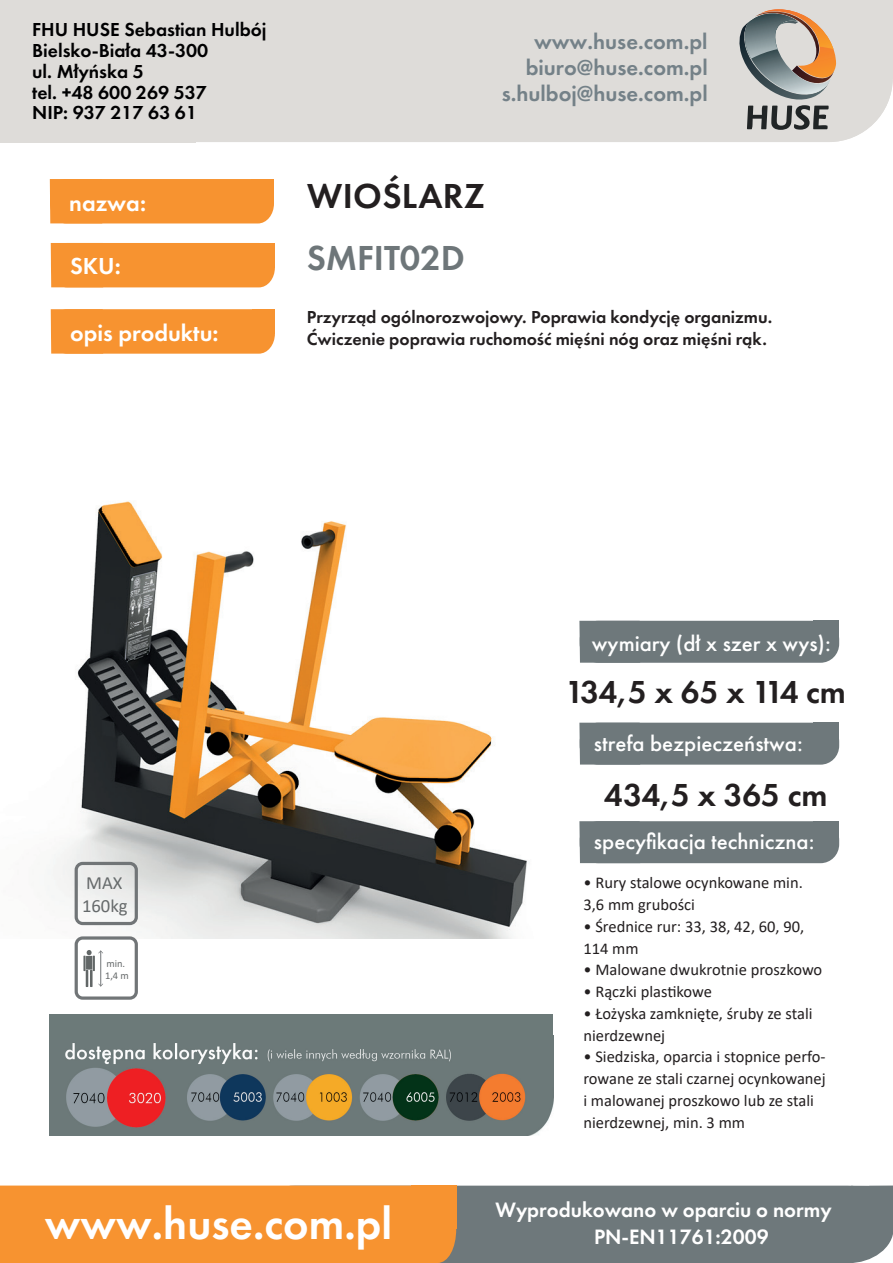
<style>
.page{position:relative;width:893px;height:1263px;background:#fff}
.page>*{position:absolute;margin:0;border:0;box-sizing:border-box;transform-origin:0 0}
.t1{font:600 46.35px "Futura PT";color:#fff}
.t2{font:600 36px "Futura PT";letter-spacing:.01em;color:#231f20}
.t3{font:600 36px "Futura PT";color:#6e7679}
.t4{font:600 33px "Futura PT";letter-spacing:-.07em;color:#231f20}
.t5{font:600 33px "Futura PT";color:#231f20}
.t6{font:600 24px "Futura PT";color:#fff}
.t7{font:500 22.5px "Futura PT";color:#fff}
.t8{font:600 22.5px/26.2px "Futura PT";color:#748188;text-align:right}
.t9{font:600 21.6px/27px "Futura PT";color:#fff}
.t10{font:600 19.5px/20.7px "Futura PT";color:#000001}
.t11{font:18.6px/23.2px "Calibri";color:#666a6b}
.t12{font:600 18px/21.6px "Futura PT";color:#231f20}
.t13{font:16.5px/21.8px "Calibri";color:#231f20}
.t14{font:10.35px/12.5px "Calibri";color:#666a6b}
</style>
<div class="page">
<img style="left:48px;top:501px;width:581px;height:437px">
<hr style="left:892px;top:0;width:1px;height:143px;background:#dedcd9">
<div style="left:50px;top:179px;width:224px;height:44px;background:#f79330"></div>
<div style="left:51px;top:243px;width:224px;height:44px;background:#f79330"></div>
<div style="left:51px;top:309px;width:224px;height:45px;background:#f79330"></div>
<div style="left:580px;top:621px;width:259px;height:42px;background:#6e787b;border-radius:19px"></div>
<div style="left:813px;top:621px;width:26px;height:23px;background:#6e787b"></div>
<svg style="left:579px;top:621px;width:19px;height:42px"></svg>
<div style="left:580px;top:723px;width:259px;height:42px;background:#6e787b;border-radius:19px"></div>
<div style="left:813px;top:723px;width:26px;height:23px;background:#6e787b"></div>
<svg style="left:579px;top:723px;width:15px;height:41px"></svg>
<div style="left:580px;top:821px;width:259px;height:42px;background:#6e787b;border-radius:19px"></div>
<div style="left:813px;top:821px;width:26px;height:23px;background:#6e787b"></div>
<svg style="left:579px;top:821px;width:61px;height:42px"></svg>
<div style="left:75px;top:862px;width:63px;height:63px;border:3px solid #717577;border-radius:6px"></div>
<div style="left:75px;top:936px;width:63px;height:64px;border:3px solid #717577;border-radius:6px"></div>
<hr style="left:83px;top:956px;width:3px;height:15px;background:#626767">
<div style="left:0;top:0;width:893px;height:142px;background:#dedcd9;border-radius:64px"></div>
<div style="left:804px;top:0;width:89px;height:78px;background:#dedcd9"></div>
<div style="left:0;top:0;width:196px;height:143px;background:#dedcd9"></div>
<svg style="left:739px;top:9px;width:97px;height:121px"></svg>
<div style="left:456px;top:1185px;width:437px;height:78px;background:#6e787b"></div>
<div style="left:0;top:1185px;width:456px;height:78px;background:#f79330"></div>
<div style="left:411px;top:1185px;width:45px;height:44px;background:#f79330"></div>
<div style="left:869px;top:1185px;width:24px;height:44px;background:#6e787b"></div>
<div style="left:851px;top:1186px;width:42px;height:19px;background:#6e787b"></div>
<svg style="left:86px;top:950px;width:17px;height:37px"></svg>
<img style="left:49px;top:1040px;width:504px;height:95px">
<div style="left:49px;top:1014px;width:504px;height:26px;background:#6c7a79"></div>
<p class="t10" style="left:32px;top:19px;width:236px">FHU HUSE Sebastian Hulbój<br>Bielsko-Biała 43-300<br>ul. Młyńska 5<br>tel. +48 600 269 537<br>NIP: 937 217 63 61</p>
<h3 class="t8" style="left:502px;top:28px;width:208px">www.huse.com.pl biuro@huse.com.pl s.hulboj@huse.com.pl</h3>
<h3 class="t6" style="left:69px;top:187px;width:78px">nazwa:</h3>
<h3 class="t6" style="left:70px;top:251px;width:52px">SKU:</h3>
<h3 class="t6" style="left:70px;top:318px;width:150px">opis produktu:</h3>
<h2 class="t2" style="left:307px;top:174px;width:179px">WIOŚLARZ</h2>
<h2 class="t3" style="left:307px;top:235px;width:160px">SMFIT02D</h2>
<p class="t12" style="left:307px;top:306px;width:467px">Przyrząd ogólnorozwojowy. Poprawia kondycję organizmu.<br>Ćwiczenie poprawia ruchomość mięśni nóg oraz mięśni rąk.</p>
<p class="t11" style="left:82px;top:871px;width:47px">MAX<br>160kg</p>
<p class="t14" style="left:105px;top:957px;width:25px">min.<br>1,4 m</p>
<h3 class="t7" style="left:592px;top:629px;width:240px">wymiary (dł x szer x wys):</h3>
<h3 class="t4" style="left:566px;top:671px;width:282px">134,5 x 65 x 114 cm</h3>
<h3 class="t7" style="left:594px;top:730px;width:210px">strefa bezpieczeństwa:</h3>
<h3 class="t5" style="left:604px;top:774px;width:225px">434,5 x 365 cm</h3>
<h3 class="t7" style="left:594px;top:828px;width:222px">specyfikacja techniczna:</h3>
<p class="t13" style="left:583px;top:872px;width:221px">• Rury stalowe ocynkowane min.<br>3,6 mm grubości</p>
<p class="t13" style="left:583px;top:915px;width:222px">• Średnice rur: 33, 38, 42, 60, 90,<br>114 mm</p>
<p class="t13" style="left:583px;top:959px;width:240px">• Malowane dwukrotnie proszkowo</p>
<p class="t13" style="left:583px;top:980px;width:130px">• Rączki plastikowe</p>
<p class="t13" style="left:583px;top:1002px;width:231px">• Łożyska zamknięte, śruby ze stali nierdzewnej</p>
<p class="t13" style="left:583px;top:1045px;width:244px">• Siedziska, oparcia i stopnice perfo&shy;rowane ze stali czarnej ocynkowanej i malowanej proszkowo lub ze stali nierdzewnej, min. 3 mm</p>
<h1 class="t1" style="left:45px;top:1194px;width:349px">www.huse.com.pl</h1>
<h3 class="t9" style="left:594px;top:1196px;width:239px;text-indent:-99px">Wyprodukowano w oparciu o normy<br>PN-EN11761:2009</h3>
</div>
